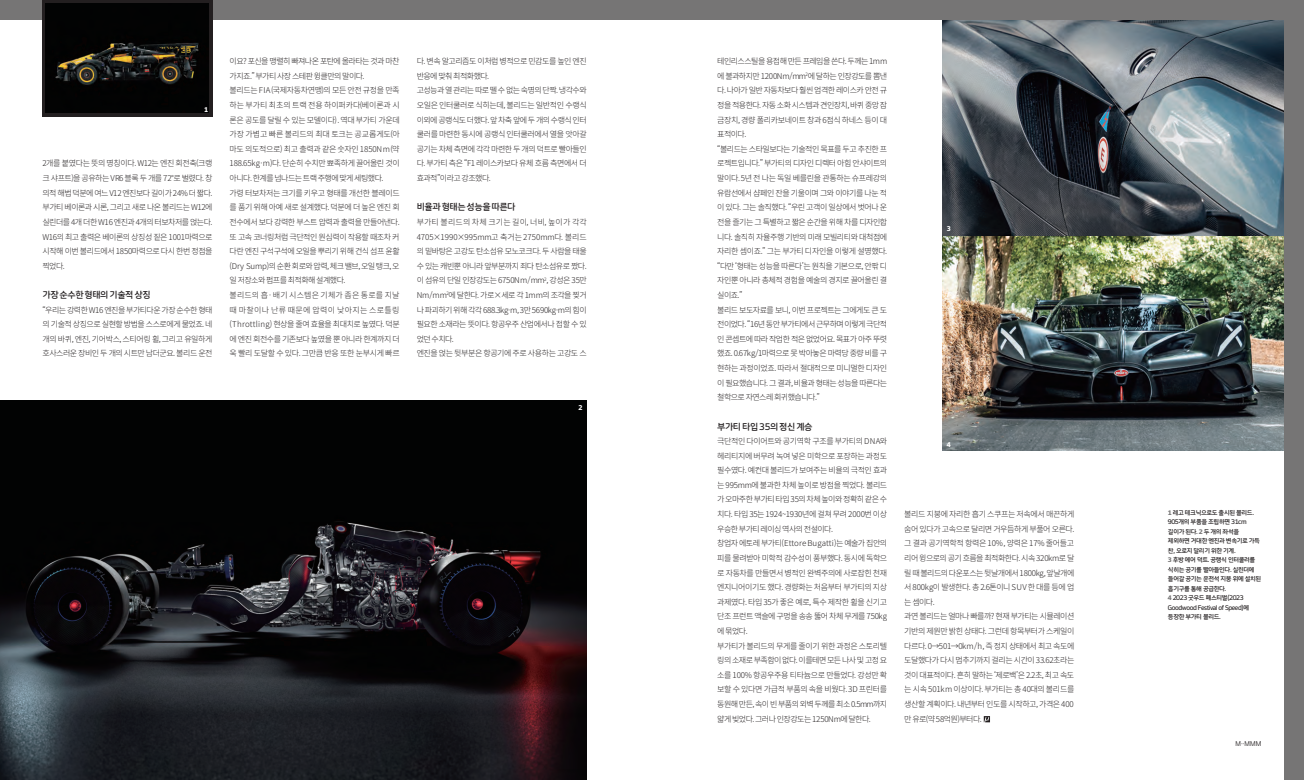
<style>
.page{position:relative;width:1304px;height:780px;background:#fff}
.page>*{position:absolute;margin:0;border:0;box-sizing:border-box;transform-origin:0 0}
.Miu-중제{font:9px "Hankook KR Regular";letter-spacing:-.055em;color:#231f20}
.Miu-본문{font:300 8px/14.6px "Noto Sans CJ Kkr";letter-spacing:-.065em;color:#231f20;text-align:justify}
.t1{font:6.5px "Hankook";color:#231f20}
.t2{font:700 6.5px "Hankook";color:#fff}
.Miu-캡션{font:6.2px/9.5px "Hankook KR Regular";letter-spacing:-.065em;color:#231f20}
.s1{font-family:"Hankook";font-weight:700;color:#767575}
</style>
<div class="page">
<img style="left:943px;top:235px;width:341px;height:216px">
<img style="left:943px;top:20px;width:341px;height:215px">
<div style="left:0;top:0;width:1304px;height:20px;background:#767575"></div>
<div style="left:1284px;top:0;width:20px;height:780px;background:#767575"></div>
<img style="left:0;top:401px;width:587px;height:379px">
<svg style="left:984px;top:716px;width:6px;height:6px"></svg>
<div style="left:43px;top:0;width:170px;height:116px;background:linear-gradient(to right,#231f20,#231f20)"></div>
<img style="left:45px;top:4px;width:163px;height:109px">
<p class="t2" style="left:204px;top:105px;width:5px">1</p>
<p class="Miu-본문" style="left:43px;top:156px;width:172px">2개를 붙였다는 뜻의 명칭이다. W12는 엔진 회전축(크랭 크 샤프트)을 공유하는 VR6 블록 두 개를 72°로 벌렸다. 창 의적 해법 덕분에 여느 V12 엔진보다 길이가 24% 더 짧다. 부가티 베이론과 시론, 그리고 새로 나온 볼리드는 W12에 실린더를 4개 더한 W16 엔진과 4개의 터보차저를 얹는다.<br>W16의 최고 출력은 베이론의 상징성 짙은 1001마력으로 시작해 이번 볼리드에서 1850마력으로 다시 한번 정점을 찍었다.</p>
<p class="Miu-중제" style="left:43px;top:289px;width:110px">가장 순수한 형태의 기술적 상징</p>
<p class="Miu-본문" style="left:43px;top:302px;width:172px">“우리는 강력한 W16 엔진을 부가티다운 가장 순수한 형태 의 기술적 상징으로 실현할 방법을 스스로에게 물었죠. 네 개의 바퀴, 엔진, 기어박스, 스티어링 휠, 그리고 유일하게 호사스러운 장비인 두 개의 시트만 남더군요. 볼리드 운전</p>
<p class="Miu-본문" style="left:230px;top:54px;width:172px">이요? 포신을 맹렬히 빠져나온 포탄에 올라타는 것과 마찬 가지죠.” 부가티 사장 스테판 윙클만의 말이다.</p>
<p class="Miu-본문" style="left:230px;top:83px;width:172px">볼리드는 FIA(국제자동차연맹)의 모든 안전 규정을 만족 하는 부가티 최초의 트랙 전용 하이퍼카다(베이론과 시 론은 공도를 달릴 수 있는 모델이다). 역대 부가티 가운데 가장 가볍고 빠른 볼리드의 최대 토크는 공교롭게도(아 마도 의도적으로) 최고 출력과 같은 숫자인 1850Nm(약 188.65kg·m)다. 단순히 수치만 뾰족하게 끌어올린 것이 아니다. 한계를 넘나드는 트랙 주행에 맞게 세팅했다.</p>
<p class="Miu-본문" style="left:230px;top:186px;width:172px">가령 터보차저는 크기를 키우고 형태를 개선한 블레이드 를 품기 위해 아예 새로 설계했다. 덕분에 더 높은 엔진 회 전수에서 보다 강력한 부스트 압력과 출력을 만들어낸다. 또 고속 코너링처럼 극단적인 원심력이 작용할 때조차 커 다란 엔진 구석구석에 오일을 뿌리기 위해 건식 섬프 윤활 (Dry Sump)의 순환 회로와 압력, 체크 밸브, 오일 탱크, 오 일 저장소와 펌프를 최적화해 설계했다.</p>
<p class="Miu-본문" style="left:230px;top:288px;width:172px">볼리드의 흡 · 배기 시스템은 기체가 좁은 통로를 지날 때 마찰이나 난류 때문에 압력이 낮아지는 스로틀링 (Throttling) 현상을 줄여 효율을 최대치로 높였다. 덕분 에 엔진 회전수를 기존보다 높였을 뿐 아니라 한계까지 더 욱 빨리 도달할 수 있다. 그만큼 반응 또한 눈부시게 빠르</p>
<p class="Miu-본문" style="left:417px;top:54px;width:172px">다. 변속 알고리즘도 이처럼 병적으로 민감도를 높인 엔진 반응에 맞춰 최적화했다.</p>
<p class="Miu-본문" style="left:417px;top:83px;width:172px">고성능과 열 관리는 따로 뗄 수 없는 숙명의 단짝. 냉각수와 오일은 인터쿨러로 식히는데, 볼리드는 일반적인 수랭식 이외에 공랭식도 더했다. 앞 차축 앞에 두 개의 수랭식 인터 쿨러를 마련한 동시에 공랭식 인터쿨러에서 열을 앗아갈 공기는 차체 측면에 각각 마련한 두 개의 덕트로 빨아들인 다. 부가티 측은 “F1 레이스카보다 유체 흐름 측면에서 더 효과적”이라고 강조했다.</p>
<p class="Miu-중제" style="left:417px;top:202px;width:100px">비율과 형태는 성능을 따른다</p>
<p class="Miu-본문" style="left:417px;top:215px;width:172px">부가티 볼리드의 차체 크기는 길이, 너비, 높이가 각각 4705×1990×995mm고 축거는 2750mm다. 볼리드 의 밑바탕은 고강도 탄소섬유 모노코크다. 두 사람을 태울 수 있는 캐빈뿐 아니라 앞부분까지 죄다 탄소섬유로 짰다. 이 섬유의 단일 인장강도는 6750Nm/mm<sup>2</sup>, 강성은 35만 Nm/mm<sup>2</sup>에 달한다. 가로×세로 각 1mm의 조각을 찢거 나 파괴하기 위해 각각 688.3kg·m, 3만 5690kg·m의 힘이 필요한 소재라는 뜻이다. 항공우주 산업에서나 접할 수 있 었던 수치다.</p>
<p class="Miu-본문" style="left:417px;top:346px;width:172px">엔진을 얹는 뒷부분은 항공기에 주로 사용하는 고강도 스</p>
<p class="t2" style="left:578px;top:402px;width:5px">2</p>
<p class="Miu-본문" style="left:717px;top:54px;width:172px">테인리스스틸을 용접해 만든 프레임을 쓴다. 두께는 1mm 에 불과하지만 1200Nm/mm<sup>2</sup>에 달하는 인장강도를 뽐낸 다. 나아가 일반 자동차보다 훨씬 엄격한 레이스카 안전 규 정을 적용한다. 자동 소화 시스템과 견인장치, 바퀴 중앙 잠 금장치, 경량 폴리카보네이트 창과 6점식 하네스 등이 대 표적이다.</p>
<p class="Miu-본문" style="left:717px;top:142px;width:172px">“볼리드는 스타일보다는 기술적인 목표를 두고 추진한 프 로젝트입니다.” 부가티의 디자인 디렉터 아힘 안샤이트의 말이다. 5년 전 나는 독일 베를린을 관통하는 슈프레강의 유람선에서 샴페인 잔을 기울이며 그와 이야기를 나눈 적 이 있다. 그는 솔직했다. “우린 고객이 일상에서 벗어나 운 전을 즐기는 그 특별하고 짧은 순간을 위해 차를 디자인합 니다. 솔직히 자율주행 기반의 미래 모빌리티와 대척점에 자리한 셈이죠.” 그는 부가티 디자인을 이렇게 설명했다. “다만 ‘형태는 성능을 따른다’는 원칙을 기본으로, 안팎 디 자인뿐 아니라 총체적 경험을 예술의 경지로 끌어올린 결 실이죠.”</p>
<p class="Miu-본문" style="left:717px;top:302px;width:172px">볼리드 보도자료를 보니, 이번 프로젝트는 그에게도 큰 도 전이었다. “16년 동안 부가티에서 근무하며 이렇게 극단적 인 콘셉트에 따라 작업한 적은 없었어요. 목표가 아주 뚜렷 했죠. 0.67kg/1마력으로 못 박아놓은 마력당 중량 비를 구 현하는 과정이었죠. 따라서 절대적으로 미니멀한 디자인 이 필요했습니다. 그 결과, 비율과 형태는 성능을 따른다는 철학으로 자연스레 회귀했습니다.”</p>
<p class="Miu-중제" style="left:717px;top:421px;width:97px">부가티 타입 35의 정신 계승</p>
<p class="Miu-본문" style="left:717px;top:434px;width:172px">극단적인 다이어트와 공기역학 구조를 부가티의 DNA와 헤리티지에 버무려 녹여 넣은 미학으로 포장하는 과정도 필수였다. 예컨대 볼리드가 보여주는 비율의 극적인 효과 는 995mm에 불과한 차체 높이로 방점을 찍었다. 볼리드 가 오마주한 부가티 타입 35의 차체 높이와 정확히 같은 수 치다. 타입 35는 1924~1930년에 걸쳐 무려 2000번 이상 우승한 부가티 레이싱 역사의 전설이다.</p>
<p class="Miu-본문" style="left:717px;top:536px;width:172px">창업자 에토레 부가티(Ettore Bugatti)는 예술가 집안의 피를 물려받아 미학적 감수성이 풍부했다. 동시에 독학으 로 자동차를 만들면서 병적인 완벽주의에 사로잡힌 천재 엔지니어이기도 했다. 경량화는 처음부터 부가티의 지상 과제였다. 타입 35가 좋은 예로, 특수 제작한 휠을 신기고 단조 프런트 액슬에 구멍을 송송 뚫어 차체 무게를 750kg 에 묶었다.</p>
<p class="Miu-본문" style="left:717px;top:638px;width:172px">부가티가 볼리드의 무게를 줄이기 위한 과정은 스토리텔 링의 소재로 부족함이 없다. 이를테면 모든 나사 및 고정 요 소를 100% 항공우주용 티타늄으로 만들었다. 강성만 확 보할 수 있다면 가급적 부품의 속을 비웠다. 3D 프린터를 동원해 만든, 속이 빈 부품의 외벽 두께를 최소 0.5mm까지 얇게 빚었다. 그러나 인장강도는 1250Nm에 달한다.</p>
<p class="t2" style="left:947px;top:224px;width:5px">3</p>
<p class="t2" style="left:947px;top:439px;width:5px">4</p>
<p class="Miu-본문" style="left:904px;top:507px;width:172px">볼리드 지붕에 자리한 흡기 스쿠프는 저속에서 매끈하게 숨어 있다가 고속으로 달리면 거우듬하게 부풀어 오른다. 그 결과 공기역학적 항력은 10%, 양력은 17% 줄어들고 리어 윙으로의 공기 흐름을 최적화한다. 시속 320km로 달 릴 때 볼리드의 다운포스는 뒷날개에서 1800kg, 앞날개에 서 800kg이 발생한다. 총 2.6톤이니 SUV 한 대를 등에 업 는 셈이다.</p>
<p class="Miu-본문" style="left:904px;top:609px;width:172px">과연 볼리드는 얼마나 빠를까? 현재 부가티는 시뮬레이션 기반의 제원만 밝힌 상태다. 그런데 항목부터가 스케일이 다르다. 0→501→0km/h, 즉 정지 상태에서 최고 속도에 도달했다가 다시 멈추기까지 걸리는 시간이 33.62초라는 것이 대표적이다. 흔히 말하는 ‘제로백’은 2.2초, 최고 속도 는 시속 501km 이상이다. 부가티는 총 40대의 볼리드를 생산할 계획이다. 내년부터 인도를 시작하고, 가격은 400 만 유로(약 58억원)부터다.</p>
<p class="Miu-캡션" style="left:1168px;top:508px;width:95px"><span class="s1">1</span> 레고 테크닉으로도 출시된 볼리드.<br>905개의 부품을 조립하면 31cm 길이가 된다. <span class="s1">2</span> 두 개의 좌석을 제외하면 거대한 엔진과 변속기로 가득 찬, 오로지 달리기 위한 기계.<br><span class="s1">3</span> 후방 에어 덕트. 공랭식 인터쿨러를 식히는 공기를 빨아들인다. 실린더에 들어갈 공기는 운전석 지붕 위에 설치된 흡기구를 통해 공급한다.</p>
<p class="Miu-캡션" style="left:1168px;top:593px;width:83px"><span class="s1">4</span> 2023 굿우드 페스티벌(2023<br>Goodwood Festival of Speed)에 등장한 부가티 볼리드.</p>
<p class="t1" style="left:1236px;top:738px;width:27px">M··MMM</p>
</div>
